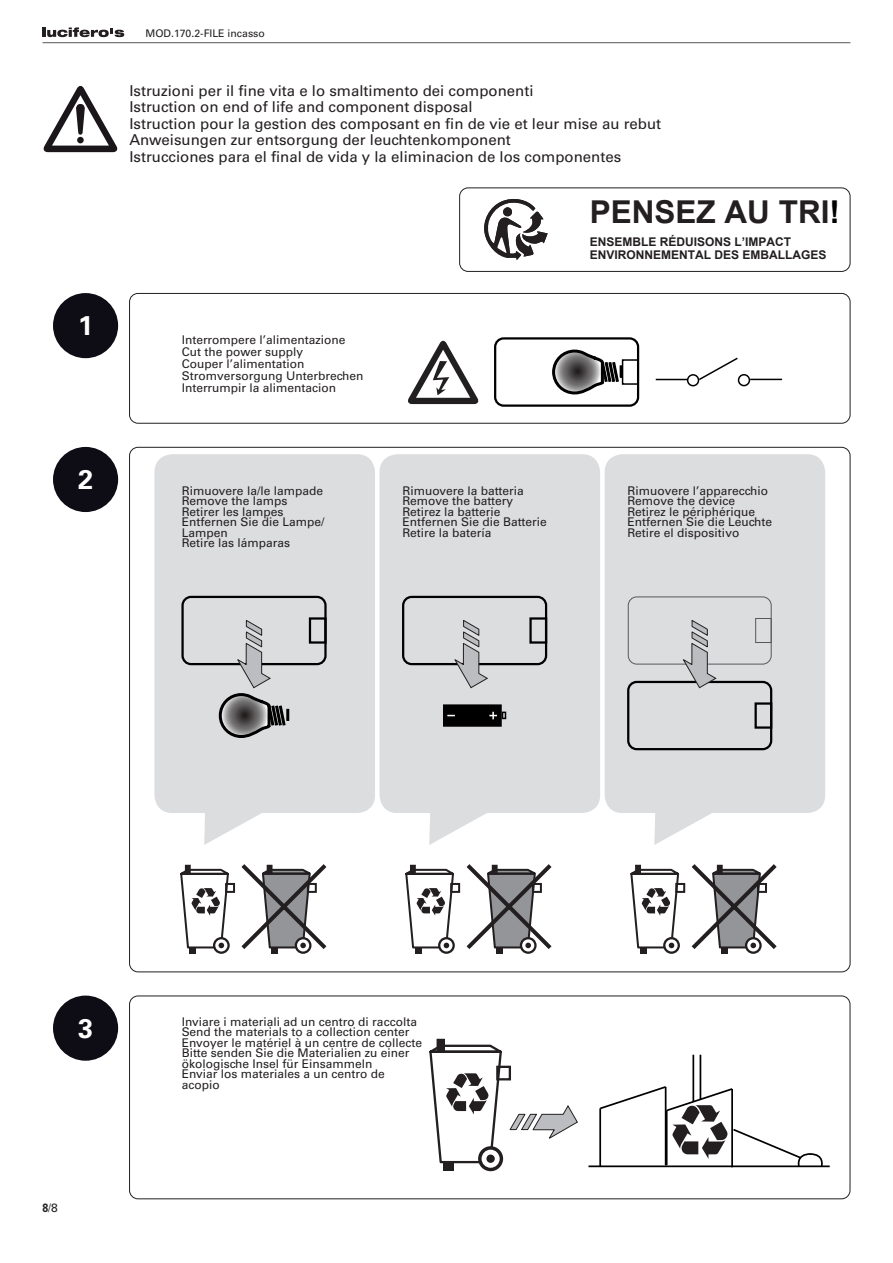
<style>
.page{position:relative;width:893px;height:1263px;background:#fff}
.page>*{position:absolute;margin:0;border:0;box-sizing:border-box;transform-origin:0 0}
.t1{font:700 31.5px "Arial";color:#231f20}
.t2{font:700 27px "Univers LT Std";color:#fff}
.t3{font:15px/16.5px "Univers LT Std";color:#231f20}
.t4{font:12px/10.5px "Univers LT Std";color:#231f20}
.t5{font:700 12px/13.4px "Arial";color:#231f20}
.t6{font:12px "Univers LT Std";color:#231f20;scale:.87 1}
.t7{font:10.5px "Univers LT Std";color:#231f20}
.s1{color:#000}
.s2{font-weight:700}
</style>
<div class="page">
<hr style="left:43px;top:42px;width:807px;height:1px;background:#57585a">
<svg style="left:43px;top:27px;width:81px;height:10px"></svg>
<svg style="left:43px;top:86px;width:75px;height:66px"></svg>
<div style="left:129px;top:293px;width:721px;height:131px;border:1px solid #231f20;border-radius:9px"></div>
<div style="left:53px;top:293px;width:65px;height:65px;background:#0e0c14;border-radius:50%"></div>
<div style="left:494px;top:337px;width:145px;height:70px;border:2px solid #000;border-radius:9px"></div>
<hr style="left:656px;top:379px;width:32px;height:1px;background:#000">
<div style="left:687px;top:374px;width:12px;height:12px;border:2px solid #000;border-radius:50%"></div>
<svg style="left:697px;top:357px;width:42px;height:25px"></svg>
<hr style="left:750px;top:379px;width:32px;height:1px;background:#000">
<div style="left:738px;top:374px;width:12px;height:12px;border:2px solid #000;border-radius:50%"></div>
<svg style="left:408px;top:340px;width:71px;height:64px"></svg>
<svg style="left:552px;top:349px;width:70px;height:46px"></svg>
<div style="left:622px;top:359px;width:17px;height:26px;border:2px solid #000"></div>
<div style="left:129px;top:995px;width:721px;height:204px;border:1px solid #231f20;border-radius:9px"></div>
<div style="left:437px;top:1039px;width:7px;height:13px;background:#231f20"></div>
<svg style="left:429px;top:1043px;width:149px;height:128px"></svg>
<hr style="left:588px;top:1165px;width:242px;height:2px;background:#000">
<hr style="left:692px;top:1055px;width:2px;height:46px;background:#000">
<hr style="left:700px;top:1055px;width:1px;height:45px;background:#000">
<svg style="left:598px;top:1085px;width:227px;height:83px"></svg>
<div style="left:53px;top:995px;width:65px;height:66px;background:#0e0c14;border-radius:50%"></div>
<div style="left:53px;top:447px;width:65px;height:65px;background:#0e0c14;border-radius:50%"></div>
<svg style="left:154px;top:454px;width:221px;height:391px;background:#dedfe1"></svg>
<div style="left:181px;top:596px;width:146px;height:69px;border:2px solid #000;border-radius:9px"></div>
<div style="left:309px;top:617px;width:18px;height:27px;border:2px solid #000"></div>
<svg style="left:218px;top:619px;width:72px;height:120px;background:#b1b2b3"></svg>
<svg style="left:379px;top:454px;width:221px;height:391px;background:#dedfe1"></svg>
<div style="left:443px;top:704px;width:59px;height:23px;background:#000;border:2px solid #000"></div>
<svg style="left:489px;top:712px;width:17px;height:7px"></svg>
<div style="left:402px;top:596px;width:145px;height:69px;border:2px solid #000;border-radius:9px"></div>
<div style="left:529px;top:617px;width:18px;height:27px;border:2px solid #000"></div>
<svg style="left:454px;top:619px;width:35px;height:70px;background:#bfbfc1"></svg>
<svg style="left:605px;top:454px;width:220px;height:391px;background:#dddee0"></svg>
<div style="left:628px;top:597px;width:143px;height:67px;border:1px solid #57585a;border-radius:9px"></div>
<div style="left:755px;top:618px;width:16px;height:25px;border:1px solid #57585a"></div>
<div style="left:627px;top:681px;width:145px;height:69px;border:2px solid #000;border-radius:9px"></div>
<div style="left:754px;top:702px;width:18px;height:27px;border:2px solid #000"></div>
<svg style="left:682px;top:619px;width:35px;height:70px;background:#bcbdbf"></svg>
<svg style="left:180px;top:864px;width:147px;height:90px"></svg>
<svg style="left:405px;top:864px;width:147px;height:90px"></svg>
<svg style="left:630px;top:864px;width:147px;height:90px"></svg>
<svg style="left:484px;top:199px;width:64px;height:61px"></svg>
<div style="left:459px;top:187px;width:391px;height:85px;border:1px solid #231f20;border-radius:9px"></div>
<h2 class="t2" style="left:78px;top:310px;width:17px">1</h2>
<h2 class="t2" style="left:78px;top:464px;width:17px">2</h2>
<p class="t7" style="left:146px;top:27px;width:121px">MOD.170.2-FILE incasso</p>
<p class="t3" style="left:129px;top:82px;width:533px">Istruzioni per il fine vita e lo smaltimento dei componenti<br>Istruction on end of life and component disposal<br>Istruction pour la gestion des composant en fin de vie et leur mise au rebut Anweisungen zur entsorgung der leuchtenkomponent<br>Istrucciones para el final de vida y la eliminacion de los componentes</p>
<p class="t4" style="left:182px;top:334px;width:183px;line-height:12px">Interrompere l’alimentazione<br>Cut the power supply<br>Couper l’alimentation<br>Stromversorgung Unterbrechen<br>Interrumpir la alimentacion</p>
<h1 class="t1" style="left:590px;top:190px;width:252px">PENSEZ AU TRI<span class="s1">!</span></h1>
<p class="t5" style="left:590px;top:235px;width:238px">ENSEMBLE RÉDUISONS L’IMPACT<br>ENVIRONNEMENTAL DES EMBALLAGES</p>
<p class="t4" style="left:182px;top:485px;width:144px">Rimuovere la/le lampade<br>Remove the lamps<br>Retirer les lampes<br>Entfernen Sie die Lampe/<br>Lampen<br>Retire las lámparas</p>
<p class="t4" style="left:402px;top:485px;width:146px">Rimuovere la batteria<br>Remove the battery<br>Retirez la batterie<br>Entfernen Sie die Batterie<br>Retire la batería</p>
<p class="t4" style="left:627px;top:485px;width:146px">Rimuovere l’apparecchio<br>Remove the device<br>Retirez le périphérique<br>Entfernen Sie die Leuchte<br>Retire el dispositivo</p>
<h2 class="t2" style="left:78px;top:1012px;width:17px">3</h2>
<p class="t6" style="left:43px;top:1201px;width:19px"><span class="s2">8</span>/8</p>
<p class="t4" style="left:182px;top:1016px;width:242px">Inviare i materiali ad un centro di raccolta Send the materials to a collection center Envoyer le matériel à un centre de collecte Bitte senden Sie die Materialien zu einer ökologische Insel für Einsammeln<br>Enviar los materiales a un centro de acopio</p>
</div>
